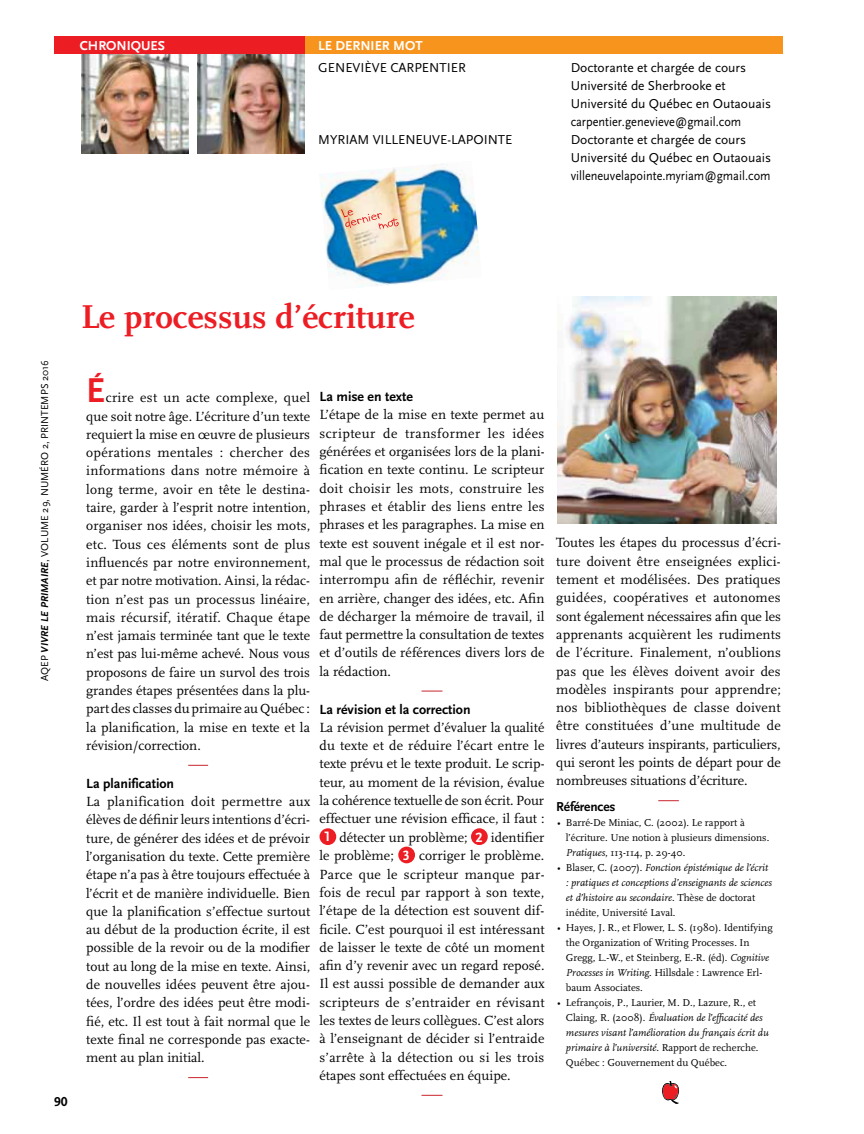
<style>
.page{position:relative;width:864px;height:1134px;background:#fff}
.page>*{position:absolute;margin:0;border:0;box-sizing:border-box;transform-origin:0 0}
.t1{font:36px "Scala Sans Bold LF";color:#ed1d24}
.t2{font:700 34.5px "Scala";color:#ed1d24}
.t3{font:13.8px/18.3px "Scala";letter-spacing:.005em;color:#000;text-align:justify}
.t4{font:13.8px "Scala Sans Bold LF";color:#000}
.t5{font:13.8px "Scala";letter-spacing:.025em;color:#000}
.t6{font:13.5px/18px "Scala Sans";color:#000}
.t7{font:13.5px "Scala Sans Bold LF";color:#fff}
.t8{font:13.5px "Scala Sans Bold LF";letter-spacing:-.01em;color:#000}
.t9{font:10.5px/15px "Scala";color:#000}
.t10{font:italic 10.5px/15px "Scala";color:#000}
.t11{font:10.5px "Scala Sans";color:#000}
.s1{font-family:"Scala Sans Bold LF Italic"}
.s2{font-family:"Scala Sans Bold LF";font-size:14.25px;color:#fff}
.s3{font-style:italic}
.s4{font-style:normal}
</style>
<div class="page">
<img style="left:197px;top:54px;width:108px;height:100px">
<img style="left:81px;top:54px;width:108px;height:100px">
<div style="left:305px;top:36px;width:478px;height:18px;background:#f7941e"></div>
<div style="left:54px;top:36px;width:251px;height:18px;background:#ed1d24"></div>
<img style="left:319px;top:163px;width:160px;height:125px">
<svg style="left:341px;top:209px;width:58px;height:20px"></svg>
<svg style="left:188px;top:765px;width:20px;height:1px"></svg>
<svg style="left:188px;top:1077px;width:20px;height:1px"></svg>
<svg style="left:422px;top:691px;width:20px;height:1px"></svg>
<svg style="left:422px;top:1095px;width:20px;height:1px"></svg>
<div style="left:320px;top:828px;width:16px;height:17px;background:#ed1d24;border-radius:50%"></div>
<div style="left:471px;top:828px;width:17px;height:17px;background:#ed1d24;border-radius:50%"></div>
<div style="left:398px;top:847px;width:17px;height:16px;background:#ed1d24;border-radius:50%"></div>
<svg style="left:658px;top:800px;width:21px;height:1px"></svg>
<svg style="left:662px;top:1081px;width:17px;height:23px"></svg>
<img style="left:557px;top:296px;width:220px;height:228px">
<p class="t7" style="left:80px;top:39px;width:87px">CHRONIQUES</p>
<p class="t7" style="left:318px;top:39px;width:106px">LE DERNIER MOT</p>
<p class="t6" style="left:318px;top:59px;width:149px">GENEVIÈVE CARPENTIER</p>
<p class="t6" style="left:571px;top:59px;width:202px">Doctorante et chargée de cours<br>Université de Sherbrooke et<br>Université du Québec en Outaouais carpentier.genevieve@gmail.com</p>
<p class="t6" style="left:318px;top:131px;width:196px">MYRIAM VILLENEUVE-LAPOINTE</p>
<p class="t6" style="left:571px;top:131px;width:202px">Doctorante et chargée de cours<br>Université du Québec en Outaouais villeneuvelapointe.myriam@gmail.com</p>
<p class="t11" style="left:39px;top:681px;width:322px;rotate:-90deg">AQEP <span class="s1">VIVRE LE PRIMAIRE</span>, VOLUME 29, NUMÉRO 2, PRINTEMPS 2016</p>
<p class="t8" style="left:54px;top:1094px;width:15px">90</p>
<h2 class="t2" style="left:81px;top:297px;width:335px">Le processus d’écriture</h2>
<h1 class="t1" style="left:86px;top:371px;width:21px">É</h1>
<p class="t3" style="left:86px;top:389px;width:225px;text-indent:19px">crire est un acte complexe, quel que soit notre âge. L’écriture d’un texte requiert la mise en œuvre de plusieurs opérations mentales : chercher des informations dans notre mémoire à long terme, avoir en tête le destina&shy;taire, garder à l’esprit notre intention, organiser nos idées, choisir les mots, etc. Tous ces éléments sont de plus influencés par notre environnement, et par notre motivation. Ainsi, la rédac&shy;tion n’est pas un processus linéaire, mais récursif, itératif. Chaque étape n’est jamais terminée tant que le texte n’est pas lui-même achevé. Nous vous proposons de faire un survol des trois grandes étapes présentées dans la plu&shy;part des classes du primaire au Québec : la planification, la mise en texte et la révision/correction.</p>
<p class="t4" style="left:86px;top:776px;width:89px">La planification</p>
<p class="t3" style="left:86px;top:793px;width:225px">La planification doit permettre aux élèves de définir leurs intentions d’écri&shy;ture, de générer des idées et de prévoir l’organisation du texte. Cette première étape n’a pas à être toujours effectuée à l’écrit et de manière individuelle. Bien que la planification s’effectue surtout au début de la production écrite, il est possible de la revoir ou de la modifier tout au long de la mise en texte. Ainsi, de nouvelles idées peuvent être ajou&shy;tées, l’ordre des idées peut être modi&shy;fié, etc. Il est tout à fait normal que le texte final ne corresponde pas exacte&shy;ment au plan initial.</p>
<p class="t4" style="left:320px;top:389px;width:95px">La mise en texte</p>
<p class="t3" style="left:320px;top:406px;width:227px">L’étape de la mise en texte permet au scripteur de transformer les idées générées et organisées lors de la plani&shy;fication en texte continu. Le scripteur doit choisir les mots, construire les phrases et établir des liens entre les phrases et les paragraphes. La mise en texte est souvent inégale et il est nor&shy;mal que le processus de rédaction soit interrompu afin de réfléchir, revenir en arrière, changer des idées, etc. Afin de décharger la mémoire de travail, il faut permettre la consultation de textes et d’outils de références divers lors de la rédaction.</p>
<p class="t4" style="left:320px;top:702px;width:153px">La révision et la correction</p>
<p class="t3" style="left:320px;top:718px;width:226px">La révision permet d’évaluer la qualité</p>
<p class="t3" style="left:320px;top:737px;width:226px">du texte et de réduire l’écart entre le</p>
<p class="t3" style="left:320px;top:755px;width:226px">texte prévu et le texte produit. Le scrip-</p>
<p class="t3" style="left:320px;top:773px;width:226px">teur, au moment de la révision, évalue</p>
<p class="t3" style="left:320px;top:792px;width:226px">la cohérence textuelle de son écrit. Pour</p>
<p class="t3" style="left:320px;top:810px;width:226px">effectuer une révision efficace, il faut :</p>
<p class="t3" style="left:324px;top:829px;width:222px"><span class="s2">1</span> détecter un problème; <span class="s2">2</span> identifier</p>
<p class="t3" style="left:320px;top:847px;width:226px">le problème; <span class="s2">3</span> corriger le problème.</p>
<p class="t5" style="left:320px;top:867px;width:227px">Parce que le scripteur manque par-</p>
<p class="t3" style="left:320px;top:884px;width:226px">fois de recul par rapport à son texte,</p>
<p class="t3" style="left:320px;top:902px;width:226px">l’étape de la détection est souvent dif-</p>
<p class="t3" style="left:320px;top:920px;width:227px">ficile. C’est pourquoi il est intéressant</p>
<p class="t3" style="left:320px;top:938px;width:227px">de laisser le texte de côté un moment</p>
<p class="t3" style="left:320px;top:957px;width:226px">afin d’y revenir avec un regard reposé.</p>
<p class="t3" style="left:320px;top:975px;width:227px">Il est aussi possible de demander aux</p>
<p class="t3" style="left:320px;top:993px;width:227px">scripteurs de s’entraider en révisant</p>
<p class="t3" style="left:320px;top:1012px;width:226px">les textes de leurs collègues. C’est alors</p>
<p class="t3" style="left:320px;top:1030px;width:226px">à l’enseignant de décider si l’entraide</p>
<p class="t3" style="left:320px;top:1048px;width:226px">s’arrête à la détection ou si les trois</p>
<p class="t3" style="left:320px;top:1067px;width:193px">étapes sont effectuées en équipe.</p>
<p class="t3" style="left:556px;top:534px;width:226px">Toutes les étapes du processus d’écri&shy;ture doivent être enseignées explici&shy;tement et modélisées. Des pratiques guidées, coopératives et autonomes sont également nécessaires afin que les apprenants acquièrent les rudiments de l’écriture. Finalement, n’oublions pas que les élèves doivent avoir des modèles inspirants pour apprendre; nos bibliothèques de classe doivent être constituées d’une multitude de livres d’auteurs inspirants, particuliers, qui seront les points de départ pour de nombreuses situations d’écriture.</p>
<p class="t8" style="left:556px;top:799px;width:61px">Références</p>
<p class="t9" style="left:566px;top:815px;width:205px;text-indent:-9px">• Barré-De Miniac, C. (2002). Le rapport à l’écriture. Une notion à plusieurs dimensions.<br><span class="s3">Pratiques</span>, 113-114, p. 29-40.</p>
<p class="t10" style="left:566px;top:860px;width:207px;text-indent:-9px"><span class="s4">• Blaser, C. (2007).</span> Fonction épistémique de l’écrit : pratiques et conceptions d’enseignants de sciences et d’histoire au secondaire<span class="s4">. Thèse de doctorat inédite, Université Laval.</span></p>
<p class="t9" style="left:566px;top:920px;width:208px;text-indent:-9px">• Hayes, J. R., et Flower, L. S. (1980). Identifying the Organization of Writing Processes. In Gregg, L.-W., et Steinberg, E.-R. (éd). <span class="s3">Cognitive Processes in Writing</span>. Hillsdale : Lawrence Erl&shy;baum Associates.</p>
<p class="t9" style="left:566px;top:995px;width:204px;text-indent:-9px">• Lefrançois, P., Laurier, M. D., Lazure, R., et Claing, R. (2008). <span class="s3">Évaluation de l’efficacité des mesures visant l’amélioration du français écrit du primaire à l’université</span>. Rapport de recherche.<br>Québec : Gouvernement du Québec.</p>
</div>
